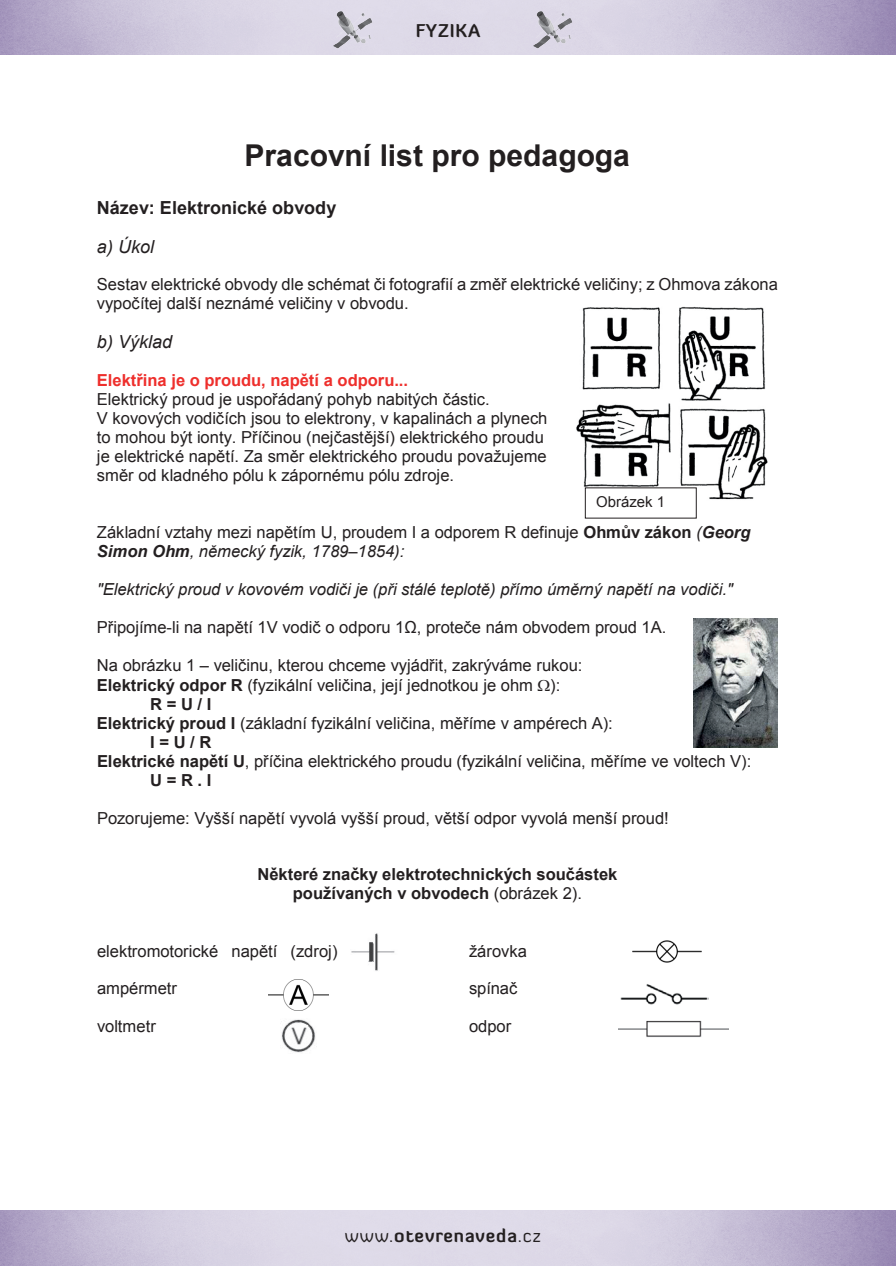
<style>
.page{position:relative;width:896px;height:1266px;background:#fff}
.page>*{position:absolute;margin:0;border:0;box-sizing:border-box;transform-origin:0 0}
.t1{font:700 30px "Arial";color:#231f20}
.t2{font:700 18px "Diavlo";letter-spacing:.05em;color:#231f20}
.t3{font:700 18px "Arial";color:#231f20}
.t4{font:italic 18px "Arial";color:#231f20}
.t5{font:16.5px/19px "Arial";color:#231f20}
.t6{font:700 16.5px/18.9px "Arial";color:#231f20;text-align:center}
.t7{font:italic 16.5px "Arial";color:#231f20}
.t8{font:700 16.5px "Arial";color:#ee2f2c}
.t9{font:15px "Arial";color:#231f20}
.s1{font-weight:700}
.s2{font-style:italic}
.s3{font-weight:700;font-style:italic}
.s4{font-weight:400}
</style>
<div class="page">
<img style="left:327px;top:1px;width:52px;height:49px">
<img style="left:528px;top:1px;width:52px;height:49px">
<img style="left:281px;top:1019px;width:35px;height:34px">
<img style="left:351px;top:933px;width:44px;height:38px">
<img style="left:268px;top:979px;width:61px;height:31px">
<img style="left:619px;top:1020px;width:109px;height:17px">
<img style="left:632px;top:940px;width:70px;height:23px">
<img style="left:620px;top:984px;width:88px;height:21px">
<img style="left:576px;top:306px;width:192px;height:197px">
<div style="left:585px;top:488px;width:111px;height:30px;background:#fff"></div>
<img style="left:693px;top:618px;width:84px;height:129px">
<p class="t2" style="left:415px;top:19px;width:66px">FYZIKA</p>
<h1 class="t1" style="left:244px;top:135px;width:387px">Pracovní list pro pedagoga</h1>
<p class="t3" style="left:97px;top:196px;width:241px">Název: Elektronické obvody</p>
<p class="t4" style="left:97px;top:234px;width:59px">a) Úkol</p>
<p class="t5" style="left:97px;top:275px;width:682px">Sestav elektrické obvody dle schémat či fotografií a změř elektrické veličiny; z Ohmova zákona vypočítej další neznámé veličiny v obvodu.</p>
<p class="t4" style="left:97px;top:330px;width:77px">b) Výklad</p>
<p class="t8" style="left:97px;top:368px;width:313px">Elektřina je o proudu, napětí a odporu...</p>
<p class="t5" style="left:97px;top:389px;width:452px">Elektrický proud je uspořádaný pohyb nabitých částic.<br>V kovových vodičích jsou to elektrony, v kapalinách a plynech to mohou být ionty. Příčinou (nejčastější) elektrického proudu je elektrické napětí. Za směr elektrického proudu považujeme směr od kladného pólu k zápornému pólu zdroje.</p>
<p class="t9" style="left:596px;top:492px;width:71px">Obrázek 1</p>
<p class="t5" style="left:97px;top:522px;width:655px">Základní vztahy mezi napětím U, proudem I a odporem R definuje <span class="s1">Ohmův zákon</span> <span class="s2">(</span><span class="s3">Georg<br>Simon Ohm</span><span class="s2">, německý fyzik, 1789–1854):</span></p>
<p class="t7" style="left:97px;top:578px;width:637px">"Elektrický proud v kovovém vodiči je (při stálé teplotě) přímo úměrný napětí na vodiči."</p>
<p class="t5" style="left:97px;top:617px;width:571px">Připojíme-li na napětí 1V vodič o odporu 1Ω, proteče nám obvodem proud 1A.</p>
<p class="t5" style="left:97px;top:655px;width:487px">Na obrázku 1 – veličinu, kterou chceme vyjádřit, zakrýváme rukou:</p>
<p class="t5" style="left:97px;top:675px;width:465px"><span class="s1">Elektrický odpor R</span> (fyzikální veličina, její jednotkou je ohm ):</p>
<p class="t6" style="left:150px;top:694px;width:63px">R = U / I</p>
<p class="t5" style="left:97px;top:713px;width:517px"><span class="s1">Elektrický proud I</span> (základní fyzikální veličina, měříme v ampérech A):</p>
<p class="t6" style="left:150px;top:732px;width:63px">I = U / R</p>
<p class="t5" style="left:97px;top:751px;width:656px"><span class="s1">Elektrické napětí U</span>, příčina elektrického proudu (fyzikální veličina, měříme ve voltech V):</p>
<p class="t6" style="left:150px;top:770px;width:63px">U=R . I</p>
<p class="t5" style="left:97px;top:808px;width:573px">Pozorujeme: Vyšší napětí vyvolá vyšší proud, větší odpor vyvolá menší proud!</p>
<p class="t6" style="left:257px;top:865px;width:361px">Některé značky elektrotechnických součástek používaných v obvodech <span class="s4">(obrázek 2).</span></p>
<p class="t5" style="left:97px;top:941px;width:242px">elektromotorické napětí (zdroj)</p>
<p class="t5" style="left:469px;top:941px;width:59px">žárovka</p>
<p class="t5" style="left:97px;top:979px;width:81px">ampérmetr</p>
<p class="t5" style="left:469px;top:978px;width:50px">spínač</p>
<p class="t5" style="left:97px;top:1017px;width:60px">voltmetr</p>
<p class="t5" style="left:469px;top:1017px;width:44px">odpor</p>
<p class="t2" style="left:345px;top:1223px;width:197px"><span class="s4">www.</span>otevrenaveda<span class="s4">.cz</span></p>
</div>
